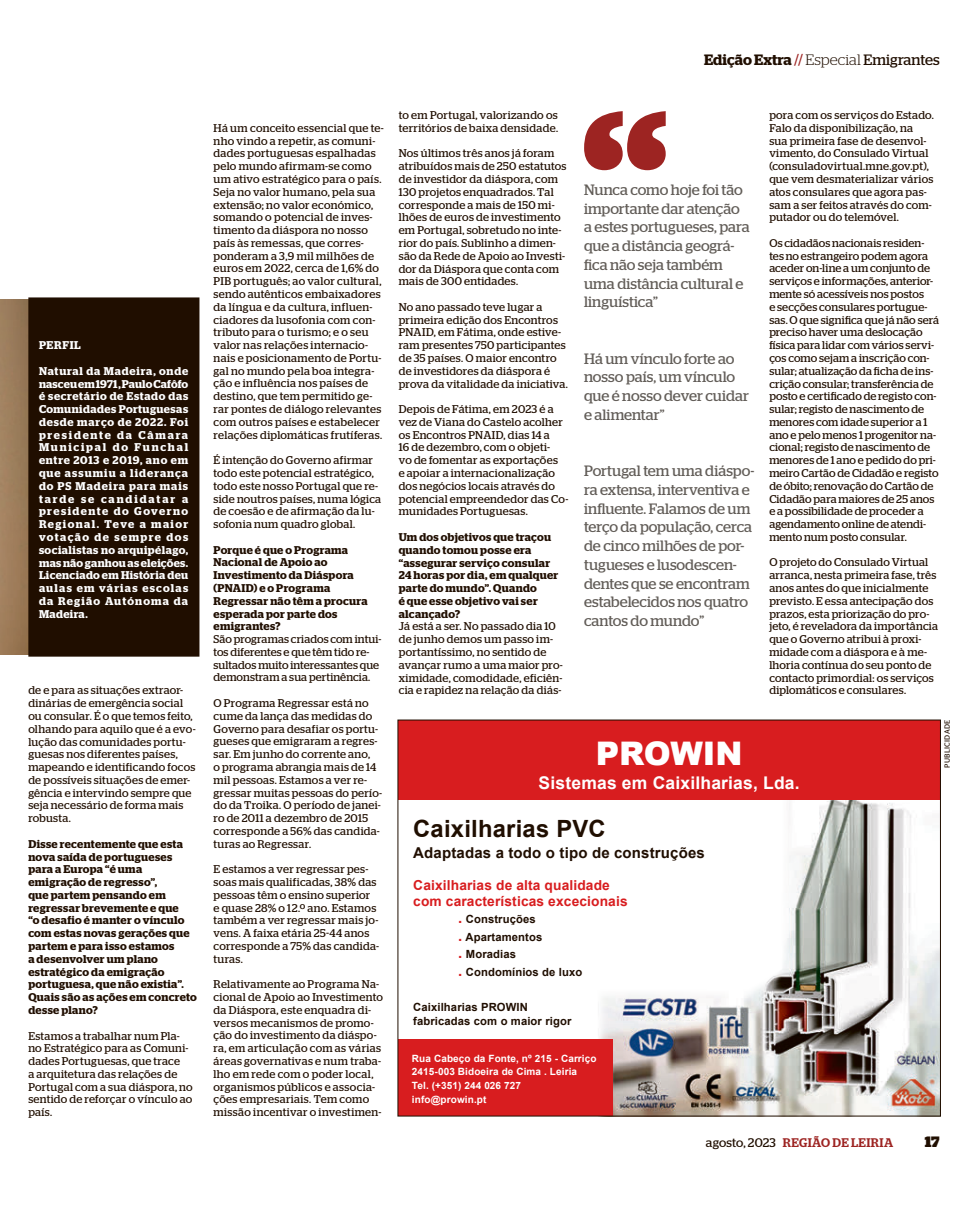
<style>
.page{position:relative;width:968px;height:1205px;background:#fff}
.page>*{position:absolute;margin:0;border:0;box-sizing:border-box;transform-origin:0 0}
.t1{font:900 32.5px "Arial";color:#fff}
.t2{font:700 23.75px "Arial";letter-spacing:.01em;color:#200e00}
.t3{font:700 17.5px "Arial";letter-spacing:.01em;color:#fff}
.t4{font:15px/18.8px "Stag";color:#625d58}
.t5{font:700 15px "Arial";letter-spacing:.01em;color:#200e00}
.t6{font:600 15px "Stag";color:#200e00}
.t7{font:900 15px "Stag";color:#200e00}
.t8{font:700 13.75px/16.2px "Arial";letter-spacing:.01em;color:#d81d1f}
.t9{font:500 12.5px "Stag";letter-spacing:.03em;color:#9d2422}
.t10{font:11.25px/12.8px "Stag";letter-spacing:.02em;color:#200e00}
.t11{font:600 11.25px/12.8px "Stag";letter-spacing:.025em;color:#200e00}
.t12{font:600 11.25px/12.8px "Stag";letter-spacing:.1em;color:#fff;text-align:justify}
.t13{font:700 11.25px/17.5px "Arial";letter-spacing:.01em;color:#200e00}
.t14{font:700 10px/13.8px "Arial";letter-spacing:.01em;color:#fff}
.t15{font:7.5px "Stag Sans";letter-spacing:.04em;color:#200e00}
.s1{font-weight:400;color:#9d2422}
.s2{font-weight:300}
.s3{font-weight:400}
.s4{font-size:15px;color:#d81d1f}
.s5{font-weight:400;color:#200e00}
</style>
<div class="page">
<img style="left:0;top:299px;width:28px;height:356px">
<svg style="left:584px;top:111px;width:81px;height:59px"></svg>
<div style="left:29px;top:298px;width:170px;height:358px;background:#200e00"></div>
<div style="left:28px;top:297px;width:171px;height:359px;border:1px solid #200e00"></div>
<img style="left:593px;top:799px;width:345px;height:315px">
<div style="left:398px;top:720px;width:542px;height:79px;background:#d81d1f"></div>
<div style="left:398px;top:1039px;width:214px;height:77px;background:#d81d1f"></div>
<h3 class="t6" style="left:704px;top:51px;width:237px">Edição Extra <span class="s1">//</span> <span class="s2">Especial</span> <span class="s3">Emigrantes</span></h3>
<p class="t12" style="left:39px;top:339px;width:43px">PERFIL</p>
<p class="t12" style="left:39px;top:364px;width:151px">Natural da Madeira, onde nasceu em 1971 , Paulo Cafôfo é secretário de Estado das Comunidades Portuguesas desde março de 2022. Foi presidente da Câmara Municipal do Funchal entre 2013 e 2019, ano em que assumiu a liderança do PS Madeira para mais tarde se candidatar a presidente do Governo Regional. Teve a maior votação de sempre dos socialistas no arquipélago, mas não ganhou as eleições.<br>Licenciado em História deu aulas em várias escolas da Região Autónoma da Madeira.</p>
<p class="t10" style="left:28px;top:684px;width:169px">de e para as situações extraor&shy;dinárias de emergência social ou consular. É o que temos feito, olhando para aquilo que é a evo&shy;lução das comunidades portu&shy;guesas nos diferentes países, mapeando e identificando focos de possíveis situações de emer&shy;gência e intervindo sempre que seja necessário de forma mais robusta.</p>
<p class="t11" style="left:28px;top:837px;width:170px">Disse recentemente que esta nova saída de portugueses para a Europa “é uma emigração de regresso”,<br>que partem pensando em regressar brevemente e que<br>“o desafio é manter o vínculo com estas novas gerações que partem e para isso estamos<br>a desenvolver um plano estratégico da emigração portuguesa, que não existia”.<br>Quais são as ações em concreto desse plano?</p>
<p class="t10" style="left:28px;top:1029px;width:166px">Estamos a trabalhar num Pla&shy;no Estratégico para as Comuni&shy;dades Portuguesas, que trace<br>a arquitetura das relações de<br>Portugal com a sua diáspora, no sentido de reforçar o vínculo ao país.</p>
<p class="t10" style="left:213px;top:121px;width:172px">Há um conceito essencial que te&shy;nho vindo a repetir, as comuni&shy;dades portuguesas espalhadas pelo mundo afirmam-se como um ativo estratégico para o país.<br>Seja no valor humano, pela sua extensão; no valor económico, somando o potencial de inves&shy;timento da diáspora no nosso país às remessas, que corres&shy;ponderam a 3,9 mil milhões de euros em 2022, cerca de 1,6% do<br>PIB português; ao valor cultural, sendo autênticos embaixadores da língua e da cultura, influen&shy;ciadores da lusofonia com con&shy;tributo para o turismo; e o seu valor nas relações internacio&shy;nais e posicionamento de Portu&shy;gal no mundo pela boa integra&shy;ção e influência nos países de destino, que tem permitido ge&shy;rar pontes de diálogo relevantes com outros países e estabelecer relações diplomáticas frutíferas.</p>
<p class="t10" style="left:213px;top:454px;width:169px">É intenção do Governo afirmar todo este potencial estratégico, todo este nosso Portugal que re&shy;side noutros países, numa lógica de coesão e de afirmação da lu&shy;sofonia num quadro global.</p>
<p class="t11" style="left:213px;top:543px;width:155px">Porque é que o Programa<br>Nacional de Apoio ao<br>Investimento da Diáspora (PNAID) e o Programa<br>Regressar não têm a procura esperada por parte dos emigrantes?</p>
<p class="t10" style="left:213px;top:633px;width:169px">São programas criados com intui&shy;tos diferentes e que têm tido re&shy;sultados muito interessantes que demonstram a sua pertinência.</p>
<p class="t10" style="left:213px;top:696px;width:170px">O Programa Regressar está no cume da lança das medidas do<br>Governo para desafiar os portu&shy;gueses que emigraram a regres&shy;sar. Em junho do corrente ano,<br>o programa abrangia mais de 14 mil pessoas. Estamos a ver re&shy;gressar muitas pessoas do perío&shy;do da Troika. O período de janei&shy;ro de 2011 a dezembro de 2015 corresponde a 56% das candida&shy;turas ao Regressar.</p>
<p class="t10" style="left:213px;top:863px;width:167px">E estamos a ver regressar pes&shy;soas mais qualificadas, 38% das pessoas têm o ensino superior<br>e quase 28% o 12.º ano. Estamos também a ver regressar mais jo&shy;vens. A faixa etária 25-44 anos corresponde a 75% das candida&shy;turas.</p>
<p class="t10" style="left:213px;top:978px;width:171px">Relativamente ao Programa Na&shy;cional de Apoio ao Investimento da Diáspora, este enquadra di&shy;versos mecanismos de promo&shy;ção do investimento da diáspo&shy;ra, em articulação com as várias áreas governativas e num traba&shy;lho em rede com o poder local, organismos públicos e associa&shy;ções empresariais. Tem como missão incentivar o investimen-</p>
<p class="t10" style="left:398px;top:109px;width:161px">to em Portugal, valorizando os territórios de baixa densidade.</p>
<p class="t10" style="left:398px;top:147px;width:169px">Nos últimos três anos já foram atribuídos mais de 250 estatutos de investidor da diáspora, com<br>130 projetos enquadrados. Tal corresponde a mais de 150 mi&shy;lhões de euros de investimento em Portugal, sobretudo no inte&shy;rior do país. Sublinho a dimen&shy;são da Rede de Apoio ao Investi&shy;dor da Diáspora que conta com mais de 300 entidades.</p>
<p class="t10" style="left:398px;top:300px;width:171px">No ano passado teve lugar a primeira edição dos Encontros<br>PNAID, em Fátima, onde estive&shy;ram presentes 750 participantes de 35 países. O maior encontro de investidores da diáspora é prova da vitalidade da iniciativa.</p>
<p class="t10" style="left:398px;top:403px;width:171px">Depois de Fátima, em 2023 é a vez de Viana do Castelo acolher os Encontros PNAID, dias 14 a<br>16 de dezembro, com o objeti-<br>vo de fomentar as exportações<br>e apoiar a internacionalização dos negócios locais através do potencial empreendedor das Co&shy;munidades Portuguesas.</p>
<p class="t11" style="left:398px;top:530px;width:161px">Um dos objetivos que traçou quando tomou posse era “assegurar serviço consular<br>24 horas por dia, em qualquer parte do mundo”. Quando<br>é que esse objetivo vai ser alcançado?</p>
<p class="t10" style="left:398px;top:620px;width:166px">Já está a ser. No passado dia 10 de junho demos um passo im&shy;portantíssimo, no sentido de avançar rumo a uma maior pro&shy;ximidade, comodidade, eficiên&shy;cia e rapidez na relação da diás-</p>
<h3 class="t4" style="left:584px;top:180px;width:167px">Nunca como hoje foi tão importante dar atenção a estes portugueses, para que a distância geográ&shy;fica não seja também uma distância cultural e linguística”</h3>
<h3 class="t4" style="left:584px;top:349px;width:166px">Há um vínculo forte ao nosso país, um vínculo que é nosso dever cuidar e alimentar”</h3>
<h3 class="t4" style="left:584px;top:461px;width:172px">Portugal tem uma diáspo&shy;ra extensa, interventiva e influente. Falamos de um terço da população, cerca de cinco milhões de por&shy;tugueses e lusodescen&shy;dentes que se encontram estabelecidos nos quatro cantos do mundo”</h3>
<p class="t10" style="left:769px;top:109px;width:166px">pora com os serviços do Estado.<br>Falo da disponibilização, na sua primeira fase de desenvol&shy;vimento, do Consulado Virtual (consuladovirtual.mne.gov.pt), que vem desmaterializar vários atos consulares que agora pas&shy;sam a ser feitos através do com&shy;putador ou do telemóvel.</p>
<p class="t10" style="left:769px;top:236px;width:171px">Os cidadãos nacionais residen&shy;tes no estrangeiro podem agora aceder on-line a um conjunto de serviços e informações, anterior&shy;mente só acessíveis nos postos<br>e secções consulares portugue&shy;sas. O que significa que já não será preciso haver uma deslocação física para lidar com vários servi&shy;ços como sejam a inscrição con&shy;sular; atualização da ficha de ins&shy;crição consular; transferência de posto e certificado de registo con&shy;sular; registo de nascimento de menores com idade superior a 1 ano e pelo menos 1 progenitor na&shy;cional; registo de nascimento de menores de 1 ano e pedido do pri&shy;meiro Cartão de Cidadão e registo de óbito; renovação do Cartão de<br>Cidadão para maiores de 25 anos e a possibilidade de proceder a agendamento online de atendi&shy;mento num posto consular.</p>
<p class="t10" style="left:769px;top:556px;width:170px">O projeto do Consulado Virtual arranca, nesta primeira fase, três anos antes do que inicialmente previsto. E essa antecipação dos prazos, esta priorização do pro&shy;jeto, é reveladora da importância que o Governo atribui à proxi&shy;midade com a diáspora e à me&shy;lhoria contínua do seu ponto de contacto primordial: os serviços diplomáticos e consulares.</p>
<h1 class="t1" style="left:595px;top:730px;width:148px">PROWIN</h1>
<h3 class="t3" style="left:538px;top:770px;width:262px">Sistemas em Caixilharias, Lda.</h3>
<h2 class="t2" style="left:413px;top:812px;width:194px">Caixilharias PVC</h2>
<h3 class="t5" style="left:413px;top:842px;width:293px">Adaptadas a todo o tipo de construções</h3>
<p class="t8" style="left:413px;top:877px;width:216px">Caixilharias de alta qualidade com características excecionais</p>
<p class="t13" style="left:458px;top:911px;width:125px"><span class="s4">.</span> Construções<br><span class="s4">.</span> Apartamentos<br><span class="s4">.</span> Moradias<br><span class="s4">.</span> Condomínios de luxo</p>
<p class="t13" style="left:413px;top:1000px;width:160px;line-height:13.8px">Caixilharias PROWIN fabricadas com o maior rigor</p>
<p class="t14" style="left:412px;top:1051px;width:186px">Rua Cabeço da Fonte, nº 215 - Carriço<br>2415-003 Bidoeira de Cima . Leiria<br>Tel. (+351) 244 026 727 info@prowin.pt</p>
<p class="t15" style="left:942px;top:768px;width:50px;rotate:-90deg">PUBLICIDADE</p>
<p class="t9" style="left:705px;top:1135px;width:189px"><span class="s5">agosto, 2023</span> REGIÃO DE LEIRIA</p>
<h3 class="t7" style="left:924px;top:1133px;width:16px">17</h3>
</div>
